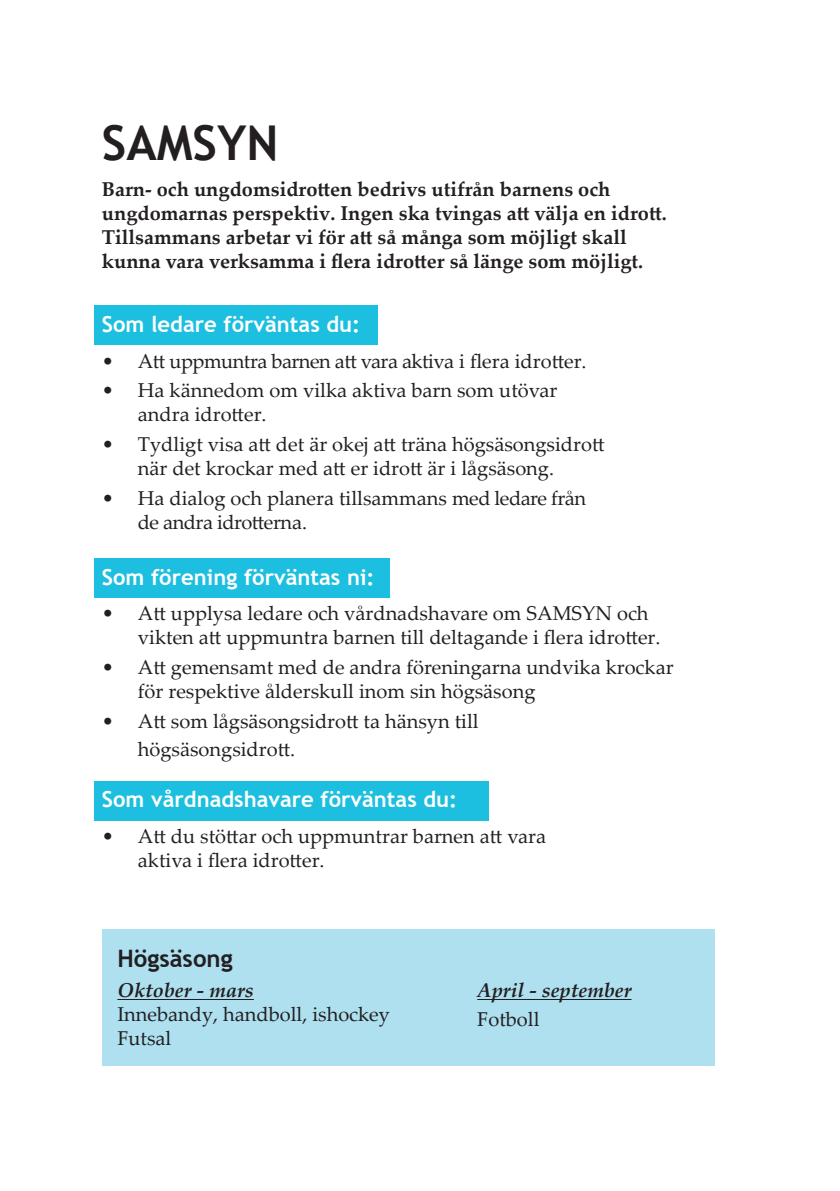
<style>
.page{position:relative;width:840px;height:1191px;background:#fff}
.page>*{position:absolute;margin:0;border:0;box-sizing:border-box;transform-origin:0 0}
.t1{font:700 48px "Trebuchet MS";color:#231f20}
.t2{font:700 24px "Trebuchet MS";color:#231f20}
.t3{font:700 22px "Trebuchet MS";color:#fff}
.t4{font:20px/24px "Palatino Linotype";color:#231f20}
.t5{font:700 20px/24px "Palatino Linotype";color:#231f20}
.t6{font:20px "Palatino Linotype";letter-spacing:-.025em;color:#231f20}
.t7{font:italic 700 20px "Palatino Linotype";color:#231f20}
</style>
<div class="page">
<div style="left:94px;top:305px;width:283px;height:39px;background:#1cbfdf"></div>
<div style="left:94px;top:558px;width:295px;height:39px;background:#1cbfdf"></div>
<div style="left:94px;top:781px;width:394px;height:39px;background:#1cbfdf"></div>
<div style="left:103px;top:929px;width:611px;height:136px;background:#aee0f0"></div>
<hr style="left:117px;top:999px;width:137px;height:1px;background:#231f20">
<hr style="left:477px;top:999px;width:154px;height:1px;background:#231f20">
<h1 class="t1" style="left:102px;top:113px;width:178px">SAMSYN</h1>
<p class="t5" style="left:102px;top:176px;width:566px">Barn- och ungdomsidrotten bedrivs utifrån barnens och ungdomarnas perspektiv. Ingen ska tvingas att välja en idrott.<br>Tillsammans arbetar vi för att så många som möjligt skall kunna vara verksamma i flera idrotter så länge som möjligt.</p>
<p class="t3" style="left:102px;top:311px;width:260px">Som ledare förväntas du:</p>
<p class="t6" style="left:102px;top:347px;width:486px">• Att uppmuntra barnen att vara aktiva i flera idrotter.</p>
<p class="t4" style="left:138px;top:378px;width:421px;text-indent:-36px">• Ha kännedom om vilka aktiva barn som utövar andra idrotter.</p>
<p class="t4" style="left:138px;top:431px;width:468px;text-indent:-36px">• Tydligt visa att det är okej att träna högsäsongsidrott när det krockar med att er idrott är i lågsäsong.</p>
<p class="t4" style="left:138px;top:485px;width:449px;text-indent:-36px">• Ha dialog och planera tillsammans med ledare från de andra idrotterna.</p>
<p class="t3" style="left:102px;top:563px;width:274px">Som förening förväntas ni:</p>
<p class="t4" style="left:138px;top:601px;width:524px;text-indent:-36px">• Att upplysa ledare och vårdnadshavare om SAMSYN och vikten att uppmuntra barnen till deltagande i flera idrotter.</p>
<p class="t4" style="left:138px;top:654px;width:537px;text-indent:-36px">• Att gemensamt med de andra föreningarna undvika krockar för respektive ålderskull inom sin högsäsong</p>
<p class="t4" style="left:138px;top:706px;width:342px;line-height:28px;text-indent:-36px">• Att som lågsäsongsidrott ta hänsyn till högsäsongsidrott.</p>
<p class="t3" style="left:102px;top:786px;width:357px">Som vårdnadshavare förväntas du:</p>
<p class="t4" style="left:138px;top:823px;width:409px;text-indent:-36px">• Att du stöttar och uppmuntrar barnen att vara aktiva i flera idrotter.</p>
<p class="t2" style="left:117px;top:943px;width:117px">Högsäsong</p>
<p class="t7" style="left:117px;top:976px;width:138px">Oktober - mars</p>
<p class="t4" style="left:117px;top:1001px;width:274px">Innebandy, handboll, ishockey<br>Futsal</p>
<p class="t7" style="left:477px;top:976px;width:156px">April - september</p>
<p class="t4" style="left:477px;top:1006px;width:64px">Fotboll</p>
</div>
